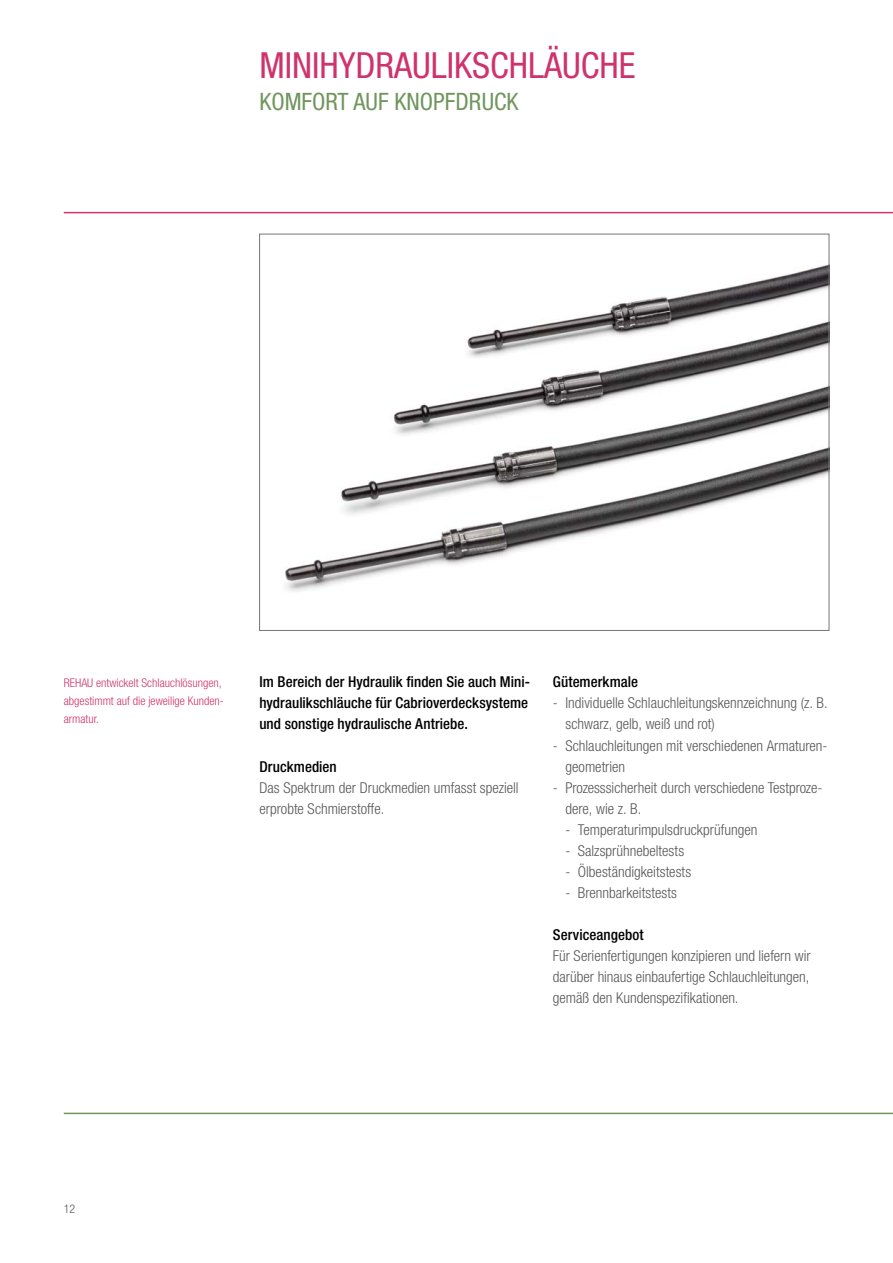
<style>
.page{position:relative;width:893px;height:1263px;background:#fff}
.page>*{position:absolute;margin:0;border:0;box-sizing:border-box;transform-origin:0 0}
._3a__Headline__57__2{font:condensed 36px "Helvetica Neue LTW1 G";color:#cf336c}
._3b__Subline__57__16{font:condensed 24px "Helvetica Neue LTW1 G";color:#70965e}
._1a__Fließtext__47{font:300 condensed 15px/21px "Helvetica Neue LTW1 G";color:#58585a}
._1a__Fließtext__47-2{font:500 condensed 15px/21px "Helvetica Neue LTW1 G";letter-spacing:.005em;color:#000}
._4a__Marginalie__47{font:300 condensed 12px/18px "Helvetica Neue LTW1 G";color:#cf336c}
.t1{font:300 condensed 12px "Helvetica Neue LTW1 G";color:#58585a}
</style>
<div class="page">
<img style="left:285px;top:265px;width:542px;height:326px">
<hr style="left:64px;top:212px;width:829px;height:1px;background:#cf336c">
<hr style="left:64px;top:1113px;width:829px;height:1px;background:#70965e">
<p class="_3a__Headline__57__2" style="left:259px;top:44px;width:378px">MINIHYDRAULIKSCHLÄUCHE</p>
<p class="_3b__Subline__57__16" style="left:259px;top:87px;width:261px">KOMFORT AUF KNOPFDRUCK</p>
<p class="_4a__Marginalie__47" style="left:64px;top:674px;width:162px">REHAU entwickelt Schlauchlösungen, abgestimmt auf die jeweilige Kunden&shy;armatur.</p>
<p class="_1a__Fließtext__47-2" style="left:259px;top:672px;width:272px">Im Bereich der Hydraulik finden Sie auch Mini&shy;hydraulikschläuche für Cabrioverdecksysteme und sonstige hydraulische Antriebe.</p>
<p class="_1a__Fließtext__47-2" style="left:259px;top:756px;width:79px">Druckmedien</p>
<p class="_1a__Fließtext__47" style="left:259px;top:777px;width:261px">Das Spektrum der Druckmedien umfasst speziell erprobte Schmierstoffe.</p>
<p class="_1a__Fließtext__47-2" style="left:553px;top:672px;width:87px">Gütemerkmale</p>
<p class="_1a__Fließtext__47" style="left:566px;top:693px;width:264px;text-indent:-13px">- Individuelle Schlauchleitungskennzeichnung (z. B. schwarz, gelb, weiß und rot)</p>
<p class="_1a__Fließtext__47" style="left:566px;top:735px;width:263px;text-indent:-13px">- Schlauchleitungen mit verschiedenen Armaturen&shy;geometrien</p>
<p class="_1a__Fließtext__47" style="left:566px;top:777px;width:258px;text-indent:-13px">- Prozesssicherheit durch verschiedene Testproze&shy;dere, wie z. B.</p>
<p class="_1a__Fließtext__47" style="left:566px;top:819px;width:194px">- Temperaturimpulsdruckprüfungen</p>
<p class="_1a__Fließtext__47" style="left:566px;top:840px;width:120px">- Salzsprühnebeltests</p>
<p class="_1a__Fließtext__47" style="left:566px;top:861px;width:127px">- Ölbeständigkeitstests</p>
<p class="_1a__Fließtext__47" style="left:566px;top:882px;width:113px">- Brennbarkeitstests</p>
<p class="_1a__Fließtext__47-2" style="left:553px;top:924px;width:92px">Serviceangebot</p>
<p class="_1a__Fließtext__47" style="left:553px;top:945px;width:259px;text-align:justify">Für Serienfertigungen konzipieren und liefern wir darüber hinaus einbaufertige Schlauchleitungen, gemäß den Kundenspezifikationen.</p>
<p class="t1" style="left:64px;top:1201px;width:13px">12</p>
</div>
